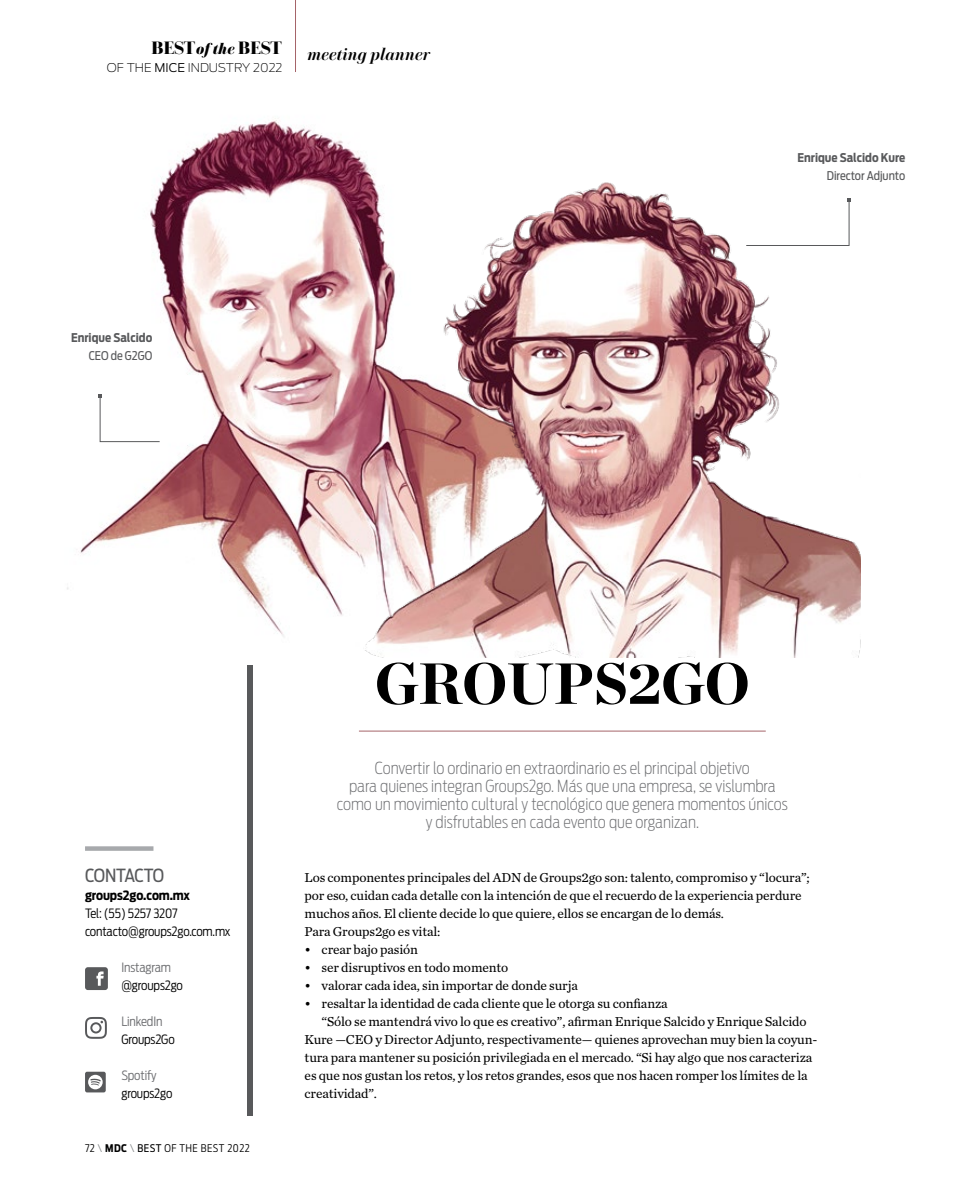
<style>
.page{position:relative;width:978px;height:1191px;background:#fff}
.page>*{position:absolute;margin:0;border:0;box-sizing:border-box;transform-origin:0 0}
.t1{font:900 57.9px "Chronicle Display";letter-spacing:-.01em;color:#000}
.t2{font:900 18px "Cardillac";letter-spacing:-.02em;color:#000}
.t3{font:18px "Antenna Cond";letter-spacing:-.03em;color:#58595b}
.t4{font:200 16.5px/18px "Antenna Cond";color:#6d6e71;text-align:center}
.t5{font:italic 700 16.5px "Cardillac";color:#000}
.t6{font:13.5px/18px "Chronicle Text G2";letter-spacing:-.01em;color:#000}
.t7{font:300 12.75px/18px "Antenna Cond";letter-spacing:-.01em;color:#000}
.t8{font:300 12.75px "Antenna Cond";letter-spacing:-.01em;color:#6d6e71}
.t9{font:700 12.75px "Antenna Cond";letter-spacing:-.01em;color:#000}
.t10{font:700 12px "Antenna Cond";color:#58595b}
.t11{font:12px "Antenna Cond";color:#58595b}
.t12{font:200 12px "Antenna";color:#000}
.t13{font:300 10.5px "Antenna Cond";letter-spacing:.05em;color:#000}
.s1{font-style:italic;font-size:15px}
.s2{font-weight:300}
.s3{color:#808285}
.s4{font-weight:700}
.s5{font-weight:400}
</style>
<div class="page">
<img style="left:67px;top:118px;width:257px;height:519px">
<div style="left:85px;top:846px;width:68px;height:5px;background:#a7a9ac"></div>
<svg style="left:85px;top:1017px;width:22px;height:21px"></svg>
<svg style="left:85px;top:967px;width:23px;height:23px"></svg>
<div style="left:85px;top:1071px;width:21px;height:21px;background:#58595b;border-radius:2px"></div>
<svg style="left:88px;top:1074px;width:15px;height:15px"></svg>
<hr style="left:359px;top:730px;width:407px;height:1px;background:#a56469">
<hr style="left:295px;top:0;width:1px;height:72px;background:#a56469">
<svg style="left:99px;top:395px;width:61px;height:47px"></svg>
<div style="left:248px;top:665px;width:5px;height:450px;background:#58595b"></div>
<img style="left:324px;top:137px;width:536px;height:520px">
<h2 class="t2" style="left:151px;top:36px;width:132px">BEST<span class="s1">of the</span> BEST</h2>
<p class="t12" style="left:107px;top:60px;width:177px">OF THE <span class="s2">MICE</span> INDUSTRY 2022</p>
<p class="t5" style="left:307px;top:44px;width:125px">meeting planner</p>
<p class="t10" style="left:71px;top:330px;width:83px">Enrique Salcido</p>
<p class="t11" style="left:89px;top:348px;width:65px">CEO de G2GO</p>
<p class="t10" style="left:797px;top:150px;width:109px">Enrique Salcido Kure</p>
<p class="t11" style="left:827px;top:168px;width:80px">Director Adjunto</p>
<h2 class="t3" style="left:85px;top:865px;width:81px">CONTACTO</h2>
<p class="t9" style="left:85px;top:888px;width:107px">groups2go.com.mx</p>
<p class="t7" style="left:85px;top:904px;width:147px">Tel: (55) 5257 3207 contacto@groups2go.com.mx</p>
<p class="t8" style="left:121px;top:960px;width:51px">Instagram</p>
<p class="t7" style="left:121px;top:976px;width:63px">@groups2go</p>
<p class="t8" style="left:121px;top:1014px;width:43px">LinkedIn</p>
<p class="t7" style="left:121px;top:1030px;width:55px">Groups2Go</p>
<p class="t8" style="left:121px;top:1068px;width:37px">Spotify</p>
<p class="t7" style="left:121px;top:1084px;width:52px">groups2go</p>
<p class="t13" style="left:85px;top:1142px;width:166px">72 <span class="s3">\</span> <span class="s4">MDC</span> <span class="s3">\</span> <span class="s5">BEST</span> OF THE BEST 2022</p>
<h1 class="t1" style="left:375px;top:635px;width:377px">GROUPS2GO</h1>
<p class="t4" style="left:337px;top:759px;width:452px">Convertir lo ordinario en extraordinario es el principal objetivo<br>para quienes integran Groups2go. Más que una empresa, se vislumbra como un movimiento cultural y tecnológico que genera momentos únicos y disfrutables en cada evento que organizan.</p>
<p class="t6" style="left:305px;top:868px;width:507px">Los componentes principales del ADN de Groups2go son: talento, compromiso y “locura”; por eso, cuidan cada detalle con la intención de que el recuerdo de la experiencia perdure muchos años. El cliente decide lo que quiere, ellos se encargan de lo demás.<br>Para Groups2go es vital:</p>
<p class="t6" style="left:305px;top:940px;width:115px">• crear bajo pasión</p>
<p class="t6" style="left:305px;top:958px;width:205px">• ser disruptivos en todo momento</p>
<p class="t6" style="left:305px;top:976px;width:275px">• valorar cada idea, sin importar de donde surja</p>
<p class="t6" style="left:305px;top:994px;width:364px">• resaltar la identidad de cada cliente que le otorga su confianza</p>
<p class="t6" style="left:322px;top:1012px;width:486px">“Sólo se mantendrá vivo lo que es creativo”, afirman Enrique Salcido y Enrique Salcido</p>
<p class="t6" style="left:305px;top:1030px;width:514px">Kure —CEO y Director Adjunto, respectivamente— quienes aprovechan muy bien la coyun-</p>
<p class="t6" style="left:305px;top:1048px;width:509px">tura para mantener su posición privilegiada en el mercado. “Si hay algo que nos caracteriza</p>
<p class="t6" style="left:305px;top:1066px;width:504px">es que nos gustan los retos, y los retos grandes, esos que nos hacen romper los límites de la</p>
<p class="t6" style="left:305px;top:1084px;width:74px">creatividad”.</p>
</div>
